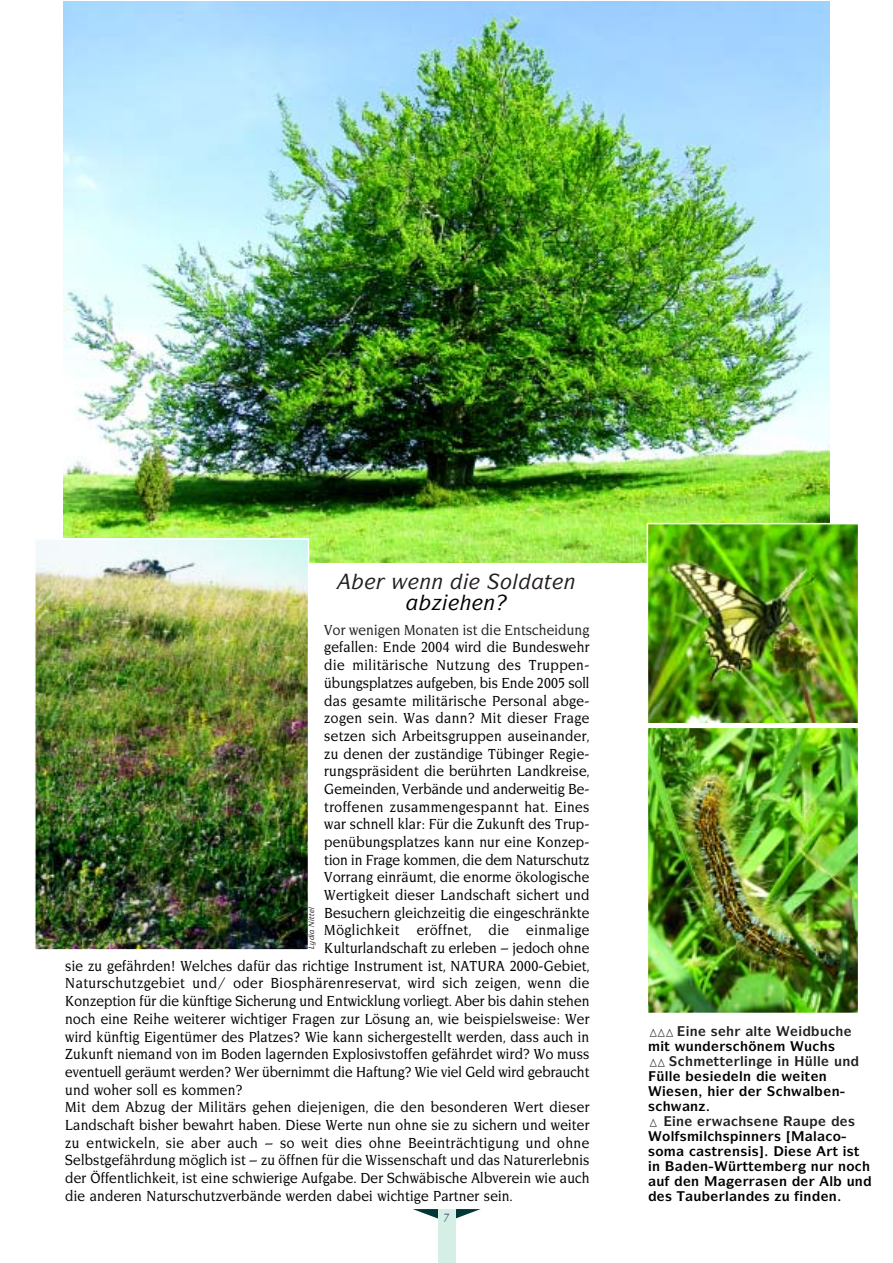
<style>
.page{position:relative;width:893px;height:1263px;background:#fff}
.page>*{position:absolute;margin:0;border:0;box-sizing:border-box;transform-origin:0 0}
.t1{font:italic 500 21px "Symbol";color:#231f1f}
.t2{font:italic 500 21px "Symbol";color:#000}
.t3{font:500 15px "Novarese SB";letter-spacing:.02em;color:#000;scale:.9 1}
.t4{font:500 15px "Novarese SB";letter-spacing:.04em;color:#000;scale:.9 1}
.t5{font:500 15px "Novarese SB";letter-spacing:.015em;color:#231f1f;scale:.9 1}
.t6{font:700 13.5px "Symbol";color:#000}
.t7{font:700 13.5px "Symbol";color:#231f1f}
.t8{font:12px "Gas Reg Old";color:#45555f}
.t9{font:10.5px "Zeal";color:#231f1f}
.t10{font:italic 500 7.5px "Symbol";color:#231f1f}
</style>
<div class="page">
<svg style="left:413px;top:1209px;width:67px;height:13px"></svg>
<div style="left:438px;top:1209px;width:17px;height:54px;background:#d5efe6"></div>
<img style="left:649px;top:730px;width:207px;height:281px">
<div style="left:646px;top:727px;width:213px;height:287px;border:2px solid #fff"></div>
<img style="left:64px;top:2px;width:765px;height:561px">
<img style="left:649px;top:526px;width:207px;height:195px">
<div style="left:646px;top:523px;width:213px;height:201px;border:2px solid #fff"></div>
<img style="left:37px;top:541px;width:269px;height:407px">
<div style="left:34px;top:538px;width:275px;height:413px;border:2px solid #fff"></div>
<svg style="left:308px;top:919px;width:1px;height:30px"></svg>
<h1 class="t1" style="left:500px;top:574px;width:77px">□● ▼■</h1>
<h1 class="t2" style="left:484px;top:595px;width:13px">■</h1>
<p class="t5" style="left:324px;top:622px;width:296px">Vor wenigen Monaten ist die Entscheidung</p>
<p class="t3" style="left:324px;top:640px;width:296px">gefallen: Ende 2004 wird die Bundeswehr</p>
<p class="t4" style="left:324px;top:657px;width:296px">die militärische Nutzung des Truppen-</p>
<p class="t3" style="left:324px;top:675px;width:296px">übungsplatzes aufgeben, bis Ende 2005 soll</p>
<p class="t3" style="left:324px;top:693px;width:296px">das gesamte militärische Personal abge-</p>
<p class="t3" style="left:324px;top:710px;width:296px">zogen sein. Was dann? Mit dieser Frage</p>
<p class="t3" style="left:324px;top:728px;width:296px">setzen sich Arbeitsgruppen auseinander,</p>
<p class="t3" style="left:324px;top:746px;width:296px">zu denen der zuständige Tübinger Regie-</p>
<p class="t3" style="left:324px;top:763px;width:296px">rungspräsident die berührten Landkreise,</p>
<p class="t3" style="left:324px;top:781px;width:296px">Gemeinden, Verbände und anderweitig Be-</p>
<p class="t3" style="left:324px;top:799px;width:296px">troffenen zusammengespannt hat. Eines</p>
<p class="t3" style="left:324px;top:816px;width:296px">war schnell klar: Für die Zukunft des Trup-</p>
<p class="t3" style="left:324px;top:834px;width:296px">penübungsplatzes kann nur eine Konzep-</p>
<p class="t3" style="left:324px;top:852px;width:296px">tion in Frage kommen, die dem Naturschutz</p>
<p class="t3" style="left:324px;top:870px;width:296px">Vorrang einräumt, die enorme ökologische</p>
<p class="t3" style="left:324px;top:887px;width:296px">Wertigkeit dieser Landschaft sichert und</p>
<p class="t3" style="left:324px;top:905px;width:296px">Besuchern gleichzeitig die eingeschränkte</p>
<p class="t4" style="left:324px;top:923px;width:296px">Möglichkeit eröffnet, die einmalige</p>
<p class="t3" style="left:324px;top:940px;width:296px">Kulturlandschaft zu erleben – jedoch ohne</p>
<p class="t3" style="left:65px;top:958px;width:583px">sie zu gefährden! Welches dafür das richtige Instrument ist, NATURA 2000-Gebiet,</p>
<p class="t4" style="left:65px;top:976px;width:584px">Naturschutzgebiet und/ oder Biosphärenreservat, wird sich zeigen, wenn die</p>
<p class="t3" style="left:65px;top:993px;width:584px">Konzeption für die künftige Sicherung und Entwicklung vorliegt. Aber bis dahin stehen</p>
<p class="t3" style="left:65px;top:1011px;width:583px">noch eine Reihe weiterer wichtiger Fragen zur Lösung an, wie beispielsweise: Wer</p>
<p class="t3" style="left:65px;top:1029px;width:583px">wird künftig Eigentümer des Platzes? Wie kann sichergestellt werden, dass auch in</p>
<p class="t3" style="left:65px;top:1046px;width:583px">Zukunft niemand von im Boden lagernden Explosivstoffen gefährdet wird? Wo muss</p>
<p class="t3" style="left:65px;top:1064px;width:584px">eventuell geräumt werden? Wer übernimmt die Haftung? Wie viel Geld wird gebraucht</p>
<p class="t3" style="left:65px;top:1082px;width:198px">und woher soll es kommen?</p>
<p class="t3" style="left:65px;top:1099px;width:584px">Mit dem Abzug der Militärs gehen diejenigen, die den besonderen Wert dieser</p>
<p class="t3" style="left:65px;top:1117px;width:583px">Landschaft bisher bewahrt haben. Diese Werte nun ohne sie zu sichern und weiter</p>
<p class="t4" style="left:65px;top:1135px;width:583px">zu entwickeln, sie aber auch – so weit dies ohne Beeinträchtigung und ohne</p>
<p class="t3" style="left:65px;top:1153px;width:584px">Selbstgefährdung möglich ist – zu öffnen für die Wissenschaft und das Naturerlebnis</p>
<p class="t3" style="left:65px;top:1170px;width:584px">der Öffentlichkeit, ist eine schwierige Aufgabe. Der Schwäbische Albverein wie auch</p>
<p class="t3" style="left:65px;top:1188px;width:498px">die anderen Naturschutzverbände werden dabei wichtige Partner sein.</p>
<p class="t10" style="left:309px;top:919px;width:13px;rotate:-90deg">▼▼ ●</p>
<p class="t8" style="left:444px;top:1209px;width:7px">7</p>
<p class="t9" style="left:648px;top:1026px;width:71px">❯❯❯ ■ ▲</p>
<p class="t6" style="left:664px;top:1041px;width:39px">▼ ◆■</p>
<p class="t9" style="left:648px;top:1056px;width:20px">❯❯</p>
<p class="t7" style="left:714px;top:1056px;width:44px">▼▼ ●■</p>
<p class="t7" style="left:781px;top:1056px;width:70px">■ ★✓●● ◆■</p>
<p class="t6" style="left:656px;top:1071px;width:18px">✓●●</p>
<p class="t6" style="left:702px;top:1071px;width:50px">▲ ●■</p>
<p class="t6" style="left:690px;top:1101px;width:10px">■</p>
<p class="t9" style="left:648px;top:1116px;width:12px">❯</p>
<p class="t7" style="left:676px;top:1116px;width:10px">■</p>
<p class="t6" style="left:662px;top:1131px;width:120px">□●▲ ● ▲■■▲</p>
<p class="t6" style="left:704px;top:1146px;width:56px">▲▼ ■▲▲</p>
<p class="t6" style="left:796px;top:1146px;width:65px">▲ ▼ ▲▼</p>
<p class="t6" style="left:652px;top:1161px;width:10px">■</p>
<p class="t6" style="left:700px;top:1161px;width:55px">■ ✓▼▼</p>
<p class="t6" style="left:810px;top:1161px;width:45px">■◆ ■□</p>
<p class="t6" style="left:829px;top:1176px;width:35px">● ◆■</p>
<p class="t6" style="left:762px;top:1191px;width:50px">▲ ◆ ■</p>
<p class="t6" style="left:829px;top:1191px;width:10px">■</p>
</div>
